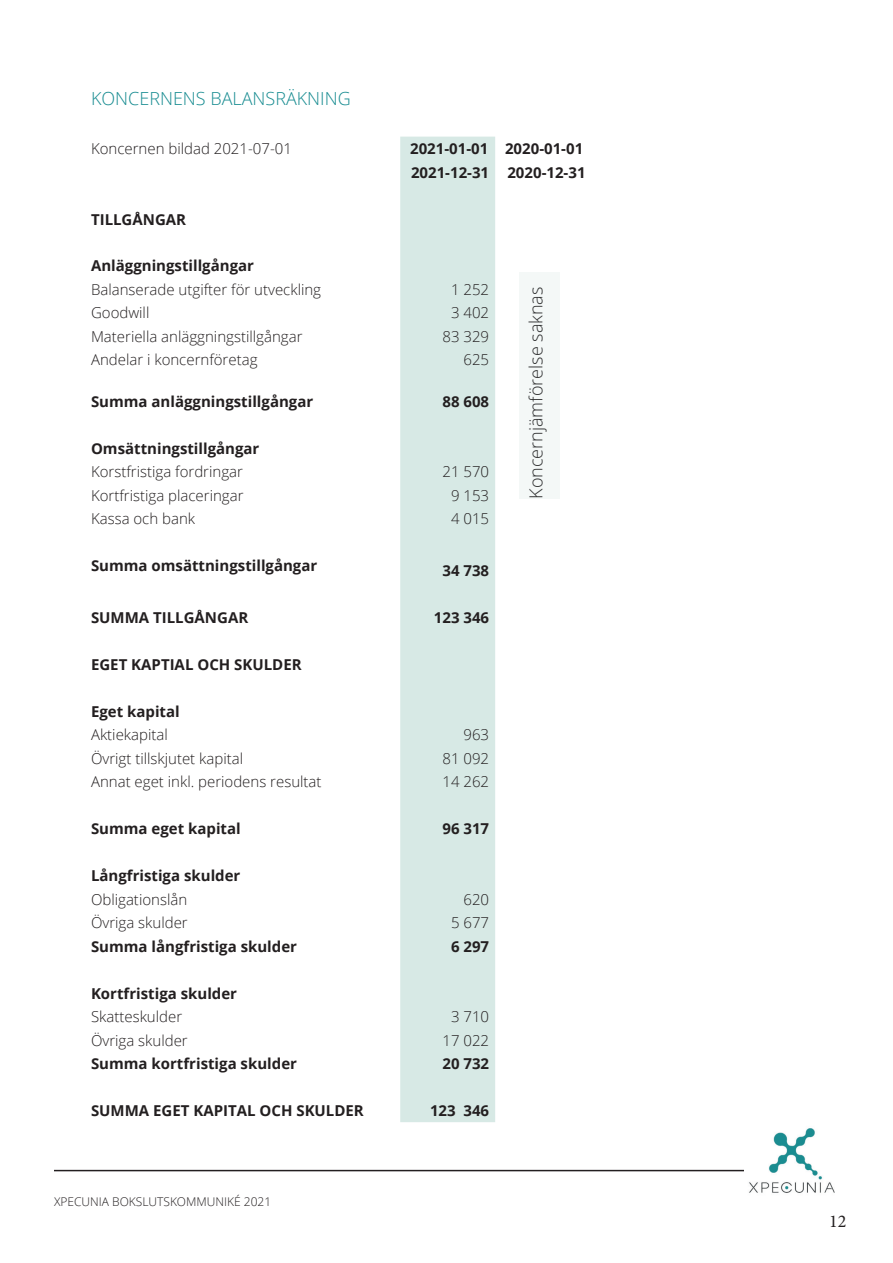
<style>
.page{position:relative;width:893px;height:1263px;background:#fff}
.page>*{position:absolute;margin:0;border:0;box-sizing:border-box;transform-origin:0 0}
.t1{font:300 18px "Open Sans";color:#188c91}
.t2{font:300 18px "Open Sans";color:#231f20}
.t3{font:18px "Minion Pro";color:#231f20}
.t4{font:700 15px/23.5px "Open Sans";color:#231f20}
.t5{font:300 15px "Open Sans";color:#231f20}
.t6{font:300 12px "Open Sans";color:#231f20}
</style>
<div class="page">
<div style="left:400px;top:137px;width:95px;height:985px;background:#d7e9e5"></div>
<hr style="left:54px;top:1170px;width:785px;height:1px;background:#231f20">
<img style="left:744px;top:1128px;width:95px;height:65px">
<div style="left:519px;top:272px;width:40px;height:226px;background:#f4f8f7"></div>
<p class="t1" style="left:91px;top:86px;width:261px">KONCERNENS BALANSRÄKNING</p>
<p class="t5" style="left:91px;top:138px;width:202px">Koncernen bildad 2021-07-01</p>
<p class="t4" style="left:410px;top:136px;width:177px">2021-01-01 2020-01-01<br>2021-12-31 2020-12-31</p>
<p class="t4" style="left:91px;top:207px;width:97px">TILLGÅNGAR</p>
<p class="t4" style="left:91px;top:254px;width:164px">Anläggningstillgångar</p>
<p class="t5" style="left:91px;top:279px;width:232px">Balanserade utgifter för utveckling</p>
<p class="t5" style="left:451px;top:279px;width:40px">1 252</p>
<p class="t5" style="left:91px;top:303px;width:60px">Goodwill</p>
<p class="t5" style="left:451px;top:303px;width:40px">3 402</p>
<p class="t5" style="left:91px;top:326px;width:213px">Materiella anläggningstillgångar</p>
<p class="t5" style="left:442px;top:326px;width:48px">83 329</p>
<p class="t5" style="left:91px;top:350px;width:168px">Andelar i koncernföretag</p>
<p class="t5" style="left:463px;top:350px;width:27px">625</p>
<p class="t4" style="left:91px;top:389px;width:224px">Summa anläggningstillgångar</p>
<p class="t4" style="left:442px;top:389px;width:48px">88 608</p>
<p class="t4" style="left:91px;top:436px;width:170px">Omsättningstillgångar</p>
<p class="t5" style="left:91px;top:462px;width:153px">Korstfristiga fordringar</p>
<p class="t5" style="left:442px;top:462px;width:48px">21 570</p>
<p class="t5" style="left:91px;top:485px;width:154px">Kortfristiga placeringar</p>
<p class="t5" style="left:451px;top:485px;width:40px">9 153</p>
<p class="t5" style="left:91px;top:508px;width:106px">Kassa och bank</p>
<p class="t5" style="left:451px;top:508px;width:40px">4 015</p>
<p class="t4" style="left:91px;top:554px;width:228px">Summa omsättningstillgångar</p>
<p class="t4" style="left:442px;top:558px;width:48px">34 738</p>
<p class="t4" style="left:91px;top:605px;width:159px">SUMMA TILLGÅNGAR</p>
<p class="t4" style="left:434px;top:605px;width:57px">123 346</p>
<p class="t4" style="left:91px;top:652px;width:212px">EGET KAPTIAL OCH SKULDER</p>
<p class="t4" style="left:91px;top:699px;width:90px">Eget kapital</p>
<p class="t5" style="left:91px;top:725px;width:78px">Aktiekapital</p>
<p class="t5" style="left:463px;top:725px;width:27px">963</p>
<p class="t5" style="left:91px;top:748px;width:154px">Övrigt tillskjutet kapital</p>
<p class="t5" style="left:442px;top:748px;width:48px">81 092</p>
<p class="t5" style="left:91px;top:772px;width:232px">Annat eget inkl. periodens resultat</p>
<p class="t5" style="left:442px;top:772px;width:48px">14 262</p>
<p class="t4" style="left:91px;top:817px;width:151px">Summa eget kapital</p>
<p class="t4" style="left:442px;top:817px;width:48px">96 317</p>
<p class="t4" style="left:91px;top:864px;width:151px">Långfristiga skulder</p>
<p class="t5" style="left:91px;top:889px;width:98px">Obligationslån</p>
<p class="t5" style="left:463px;top:889px;width:27px">620</p>
<p class="t5" style="left:91px;top:912px;width:98px">Övriga skulder</p>
<p class="t5" style="left:451px;top:912px;width:40px">5 677</p>
<p class="t4" style="left:91px;top:934px;width:208px">Summa långfristiga skulder</p>
<p class="t4" style="left:451px;top:934px;width:40px">6 297</p>
<p class="t4" style="left:91px;top:981px;width:148px">Kortfristiga skulder</p>
<p class="t5" style="left:91px;top:1006px;width:93px">Skatteskulder</p>
<p class="t5" style="left:451px;top:1006px;width:40px">3 710</p>
<p class="t5" style="left:91px;top:1030px;width:98px">Övriga skulder</p>
<p class="t5" style="left:442px;top:1030px;width:48px">17 022</p>
<p class="t4" style="left:91px;top:1051px;width:207px">Summa kortfristiga skulder</p>
<p class="t4" style="left:442px;top:1051px;width:48px">20 732</p>
<p class="t4" style="left:91px;top:1098px;width:274px">SUMMA EGET KAPITAL OCH SKULDER</p>
<p class="t4" style="left:430px;top:1098px;width:61px">123 346</p>
<p class="t2" style="left:524px;top:499px;width:214px;rotate:-90deg">Koncernjämförelse saknas</p>
<p class="t6" style="left:54px;top:1193px;width:219px">XPECUNIA BOKSLUTSKOMMUNIKÉ 2021</p>
<p class="t3" style="left:829px;top:1209px;width:19px">12</p>
</div>
